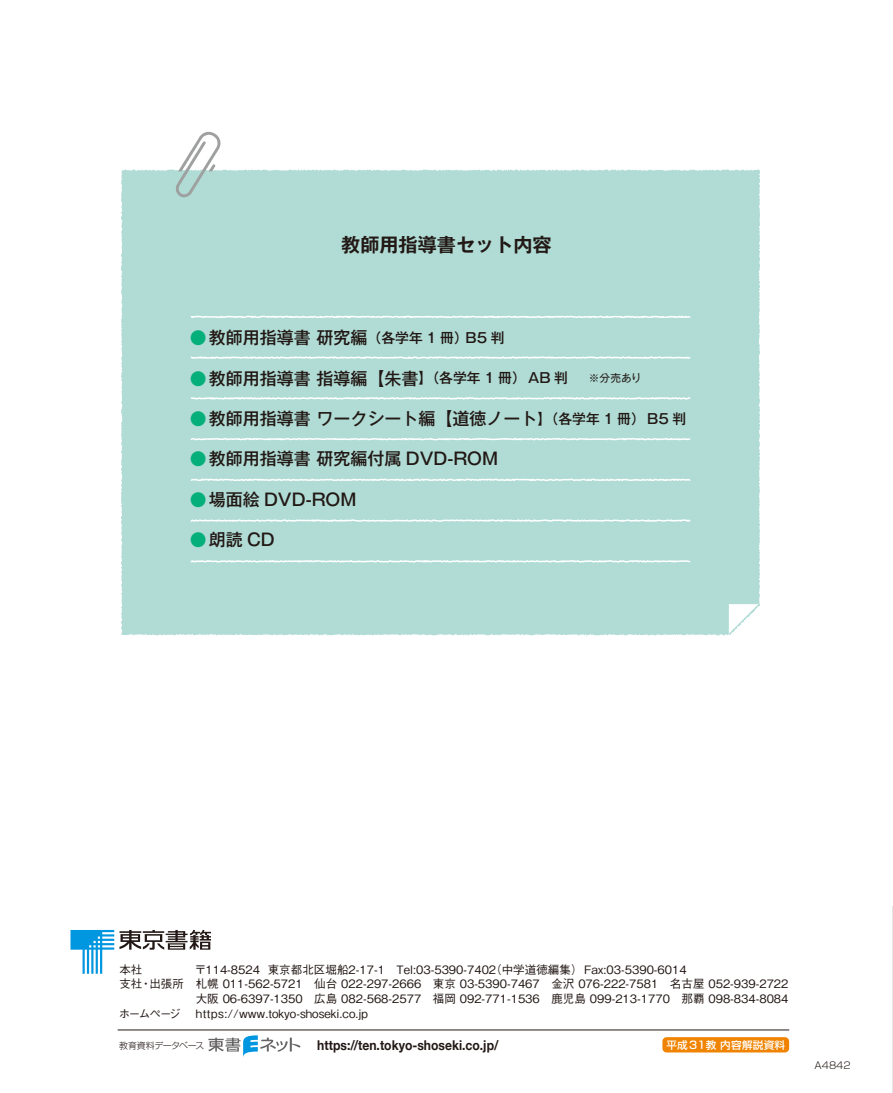
<style>
.page{position:relative;width:893px;height:1093px;background:#fff}
.page>*{position:absolute;margin:0;border:0;box-sizing:border-box;transform-origin:0 0}
.t1{font:700 19.2px "Gothic MB101 Pro De";color:#221815}
.t2{font:500 16.95px "Gothic MB101 Pro";color:#221815}
.t3{font:500 13.8px "Gothic MB101 Pro";color:#221815}
.t4{font:700 13.5px "Helvetica Neue";color:#221815;scale:.9 1}
.t5{font:500 11.55px "Gothic BBB Pro";color:#221815}
.t6{font:10.65px "Gothic MB101 Pro";color:#221815}
.t7{font:500 10.35px "Shin Go Pro";letter-spacing:.02em;color:#fff}
.t8{font:300 9.6px "Shin Go Pro";color:#221815}
.t9{font:300 8.85px "Shin Go Pro";letter-spacing:-.04em;color:#221815}
.s1{font-size:16.95px;color:#04af7a}
.s2{font-size:16.95px}
.s3{color:#04af7a}
.s4{font-size:13.8px}
.s5{font-size:10.65px}
</style>
<div class="page">
<div style="left:121px;top:169px;width:639px;height:466px;background:#b0dcd5"></div>
<svg style="left:190px;top:315px;width:501px;height:4px"></svg>
<svg style="left:728px;top:604px;width:31px;height:30px"></svg>
<svg style="left:190px;top:356px;width:501px;height:4px"></svg>
<svg style="left:190px;top:437px;width:501px;height:4px"></svg>
<svg style="left:190px;top:478px;width:501px;height:4px"></svg>
<svg style="left:190px;top:518px;width:501px;height:4px"></svg>
<svg style="left:190px;top:559px;width:501px;height:4px"></svg>
<svg style="left:190px;top:396px;width:501px;height:4px"></svg>
<svg style="left:176px;top:132px;width:45px;height:65px"></svg>
<svg style="left:117px;top:932px;width:673px;height:121px"></svg>
<svg style="left:70px;top:930px;width:141px;height:44px"></svg>
<svg style="left:208px;top:1035px;width:93px;height:22px"></svg>
<hr style="left:118px;top:1029px;width:671px;height:1px;background:#221815">
<div style="left:662px;top:1037px;width:127px;height:15px;background:#f08300;border-radius:4px"></div>
<h1 class="t1" style="left:341px;top:229px;width:212px">教師用指導書セット内容</h1>
<p class="t3" style="left:190px;top:326px;width:316px"><span class="s1">◦</span><span class="s2">教師用指導書研究編</span>（各学年 1 冊）B5 判</p>
<h2 class="t2" style="left:190px;top:364px;width:380px"><span class="s3">◦</span>教師用指導書指導編【朱書<span class="s4">】（各学年 1 冊） AB 判</span></h2>
<h2 class="t2" style="left:190px;top:404px;width:498px"><span class="s3">◦</span>教師用指導書ワークシート編【道徳ノート<span class="s4">】（各学年 1 冊） B5 判</span></h2>
<h2 class="t2" style="left:190px;top:445px;width:310px"><span class="s3">◦</span>教師用指導書研究編付属 DVD-ROM</h2>
<h2 class="t2" style="left:190px;top:485px;width:168px"><span class="s3">◦</span>場面絵 DVD-ROM</h2>
<h2 class="t2" style="left:190px;top:526px;width:87px"><span class="s3">◦</span>朗読 CD</h2>
<p class="t6" style="left:589px;top:369px;width:54px">※分売あり</p>
<p class="t5" style="left:119px;top:960px;width:25px">本社</p>
<p class="t5" style="left:195px;top:960px;width:493px">〒114-8524 東京都北区堀船2-17-1 Tel:03-5390-7402（中学道徳編集） Fax:03-5390-6014</p>
<p class="t5" style="left:119px;top:975px;width:671px">支社・出張所 札幌 011-562-5721　仙台 022-297-2666　東京 03-5390-7467　金沢 076-222-7581　名古屋 052-939-2722</p>
<p class="t5" style="left:196px;top:989px;width:594px">大阪 06-6397-1350　広島 082-568-2577　福岡 092-771-1536　鹿児島 099-213-1770　那覇 098-834-8084</p>
<p class="t5" style="left:119px;top:1004px;width:64px">ホームページ</p>
<p class="t5" style="left:196px;top:1004px;width:174px">https://www.tokyo-shoseki.co.jp</p>
<p class="t9" style="left:119px;top:1038px;width:87px">教育資料データベース</p>
<p class="t4" style="left:317px;top:1034px;width:203px">https://ten.tokyo-shoseki.co.jp/</p>
<p class="t7" style="left:666px;top:1036px;width:120px">平成<span class="s5">31</span>教 内容解説資料</p>
<p class="t8" style="left:814px;top:1057px;width:38px">A4842</p>
</div>
